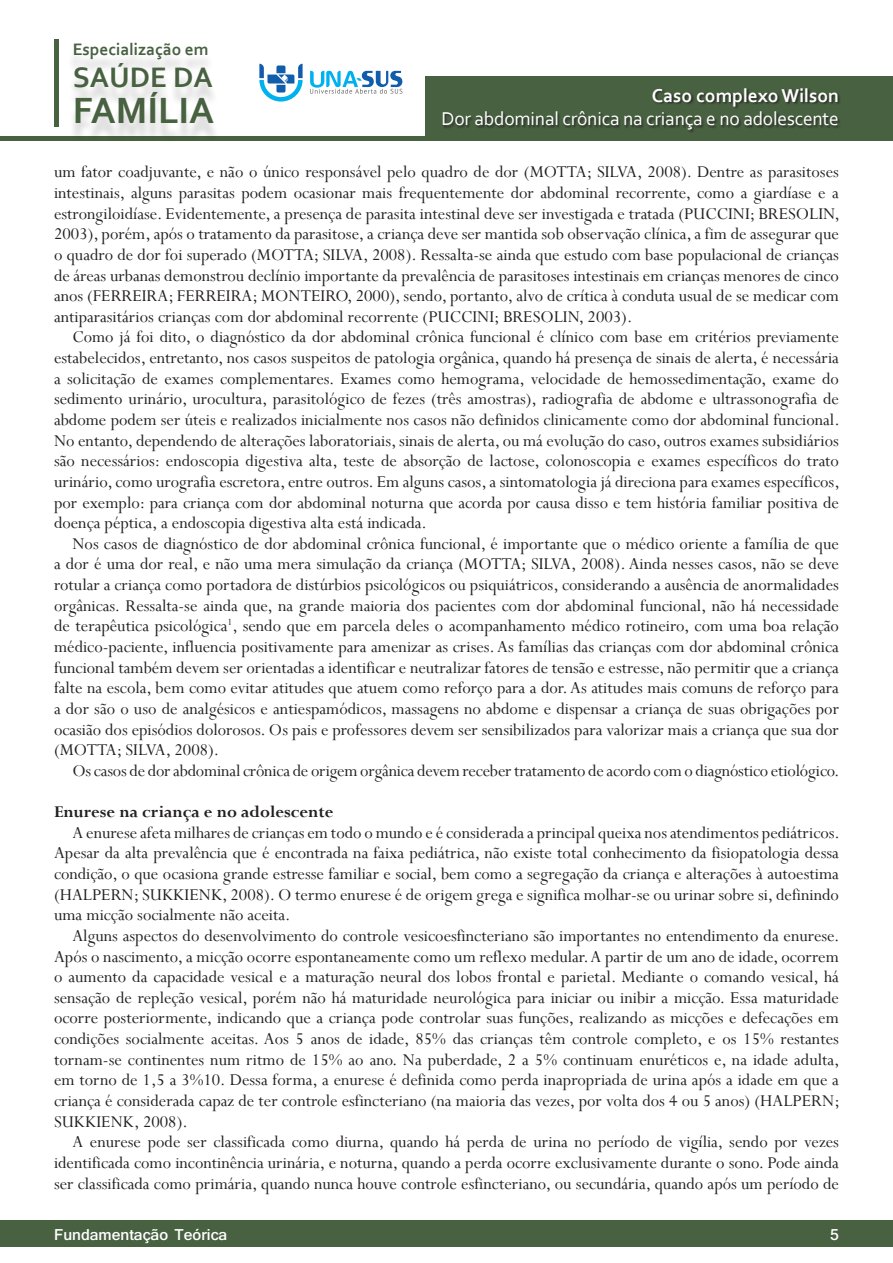
<style>
.page{position:relative;width:893px;height:1263px;background:#fff}
.page>*{position:absolute;margin:0;border:0;box-sizing:border-box;transform-origin:0 0}
.t1{font:700 38.25px "Corbel";color:#486141}
.t2{font:700 29.55px "Corbel";color:#486141}
.t3{font:19.5px "Corbel";letter-spacing:-.01em;color:#fff}
.t4{font:700 19.5px "Corbel";color:#fff}
.Paragrafo_basico{font:18.3px/20.7px "Perpetua";color:#231f20;text-align:justify}
.Sub-Paragrafo_bold{font:700 18.3px "Perpetua";color:#231f20}
.t5{font:700 17.4px "Corbel";color:#486141}
.t6{font:700 16.5px "Shruti";color:#fff}
</style>
<div class="page">
<div style="left:0;top:1220px;width:893px;height:27px;background:#486141"></div>
<hr style="left:0;top:136px;width:893px;height:4px;background:#486141">
<div style="left:425px;top:77px;width:468px;height:63px;background:#486141"></div>
<div style="left:54px;top:39px;width:5px;height:87px;background:#486141"></div>
<div style="left:67px;top:49px;width:153px;height:94px;background:#231f20;opacity:.2"></div>
<div style="left:442px;top:88px;width:399px;height:45px;background:#231f20;opacity:.75"></div>
<svg style="left:259px;top:64px;width:44px;height:38px"></svg>
<svg style="left:310px;top:71px;width:92px;height:23px"></svg>
<p class="t5" style="left:73px;top:38px;width:137px">Especialização em</p>
<h2 class="t2" style="left:73px;top:58px;width:142px">SAÚDE DA</h2>
<h1 class="t1" style="left:73px;top:87px;width:143px">FAMÍLIA</h1>
<p class="t4" style="left:652px;top:84px;width:189px">Caso complexo Wilson</p>
<p class="t3" style="left:441px;top:107px;width:399px">Dor abdominal crônica na criança e no adolescente</p>
<p class="Paragrafo_basico" style="left:54px;top:161px;width:787px">um fator coadjuvante, e não o único responsável pelo quadro de dor (MOTTA; SILVA, 2008). Dentre as parasitoses intestinais, alguns parasitas podem ocasionar mais frequentemente dor abdominal recorrente, como a giardíase e a estrongiloidíase. Evidentemente, a presença de parasita intestinal deve ser investigada e tratada (PUCCINI; BRESOLIN, 2003), porém, após o tratamento da parasitose, a criança deve ser mantida sob observação clínica, a fim de assegurar que o quadro de dor foi superado (MOTTA; SILVA, 2008). Ressalta-se ainda que estudo com base populacional de crianças de áreas urbanas demonstrou declínio importante da prevalência de parasitoses intestinais em crianças menores de cinco anos (FERREIRA; FERREIRA; MONTEIRO, 2000), sendo, portanto, alvo de crítica à conduta usual de se medicar com antiparasitários crianças com dor abdominal recorrente (PUCCINI; BRESOLIN, 2003).</p>
<p class="Paragrafo_basico" style="left:54px;top:326px;width:787px;text-indent:18px">Como já foi dito, o diagnóstico da dor abdominal crônica funcional é clínico com base em critérios previamente estabelecidos, entretanto, nos casos suspeitos de patologia orgânica, quando há presença de sinais de alerta, é necessária a solicitação de exames complementares. Exames como hemograma, velocidade de hemossedimentação, exame do sedimento urinário, urocultura, parasitológico de fezes (três amostras), radiografia de abdome e ultrassonografia de abdome podem ser úteis e realizados inicialmente nos casos não definidos clinicamente como dor abdominal funcional.<br>No entanto, dependendo de alterações laboratoriais, sinais de alerta, ou má evolução do caso, outros exames subsidiários são necessários: endoscopia digestiva alta, teste de absorção de lactose, colonoscopia e exames específicos do trato urinário, como urografia escretora, entre outros. Em alguns casos, a sintomatologia já direciona para exames específicos, por exemplo: para criança com dor abdominal noturna que acorda por causa disso e tem história familiar positiva de doença péptica, a endoscopia digestiva alta está indicada.</p>
<p class="Paragrafo_basico" style="left:54px;top:533px;width:786px;text-indent:18px">Nos casos de diagnóstico de dor abdominal crônica funcional, é importante que o médico oriente a família de que a dor é uma dor real, e não uma mera simulação da criança (MOTTA; SILVA, 2008). Ainda nesses casos, não se deve rotular a criança como portadora de distúrbios psicológicos ou psiquiátricos, considerando a ausência de anormalidades orgânicas. Ressalta-se ainda que, na grande maioria dos pacientes com dor abdominal funcional, não há necessidade de terapêutica psicológica<sup>1</sup>, sendo que em parcela deles o acompanhamento médico rotineiro, com uma boa relação médico-paciente, influencia positivamente para amenizar as crises. As famílias das crianças com dor abdominal crônica funcional também devem ser orientadas a identificar e neutralizar fatores de tensão e estresse, não permitir que a criança falte na escola, bem como evitar atitudes que atuem como reforço para a dor. As atitudes mais comuns de reforço para a dor são o uso de analgésicos e antiespamódicos, massagens no abdome e dispensar a criança de suas obrigações por ocasião dos episódios dolorosos. Os pais e professores devem ser sensibilizados para valorizar mais a criança que sua dor (MOTTA; SILVA, 2008).</p>
<p class="Paragrafo_basico" style="left:72px;top:760px;width:769px">Os casos de dor abdominal crônica de origem orgânica devem receber tratamento de acordo com o diagnóstico etiológico.</p>
<p class="Sub-Paragrafo_bold" style="left:54px;top:800px;width:281px">Enurese na criança e no adolescente</p>
<p class="Paragrafo_basico" style="left:54px;top:822px;width:787px;text-indent:18px">A enurese afeta milhares de crianças em todo o mundo e é considerada a principal queixa nos atendimentos pediátricos.<br>Apesar da alta prevalência que é encontrada na faixa pediátrica, não existe total conhecimento da fisiopatologia dessa condição, o que ocasiona grande estresse familiar e social, bem como a segregação da criança e alterações à autoestima (HALPERN; SUKKIENK, 2008). O termo enurese é de origem grega e significa molhar-se ou urinar sobre si, definindo uma micção socialmente não aceita.</p>
<p class="Paragrafo_basico" style="left:54px;top:925px;width:787px;text-indent:18px">Alguns aspectos do desenvolvimento do controle vesicoesfincteriano são importantes no entendimento da enurese.<br>Após o nascimento, a micção ocorre espontaneamente como um reflexo medular. A partir de um ano de idade, ocorrem o aumento da capacidade vesical e a maturação neural dos lobos frontal e parietal. Mediante o comando vesical, há sensação de repleção vesical, porém não há maturidade neurológica para iniciar ou inibir a micção. Essa maturidade ocorre posteriormente, indicando que a criança pode controlar suas funções, realizando as micções e defecações em condições socialmente aceitas. Aos 5 anos de idade, 85% das crianças têm controle completo, e os 15% restantes tornam-se continentes num ritmo de 15% ao ano. Na puberdade, 2 a 5% continuam enuréticos e, na idade adulta, em torno de 1,5 a 3%10. Dessa forma, a enurese é definida como perda inapropriada de urina após a idade em que a criança é considerada capaz de ter controle esfincteriano (na maioria das vezes, por volta dos 4 ou 5 anos) (HALPERN; SUKKIENK, 2008).</p>
<p class="Paragrafo_basico" style="left:54px;top:1131px;width:786px;text-indent:18px">A enurese pode ser classificada como diurna, quando há perda de urina no período de vigília, sendo por vezes identificada como incontinência urinária, e noturna, quando a perda ocorre exclusivamente durante o sono. Pode ainda ser classificada como primária, quando nunca houve controle esfincteriano, ou secundária, quando após um período de</p>
<p class="t6" style="left:54px;top:1225px;width:175px">Fundamentação Teórica</p>
<p class="t6" style="left:830px;top:1225px;width:10px">5</p>
</div>
